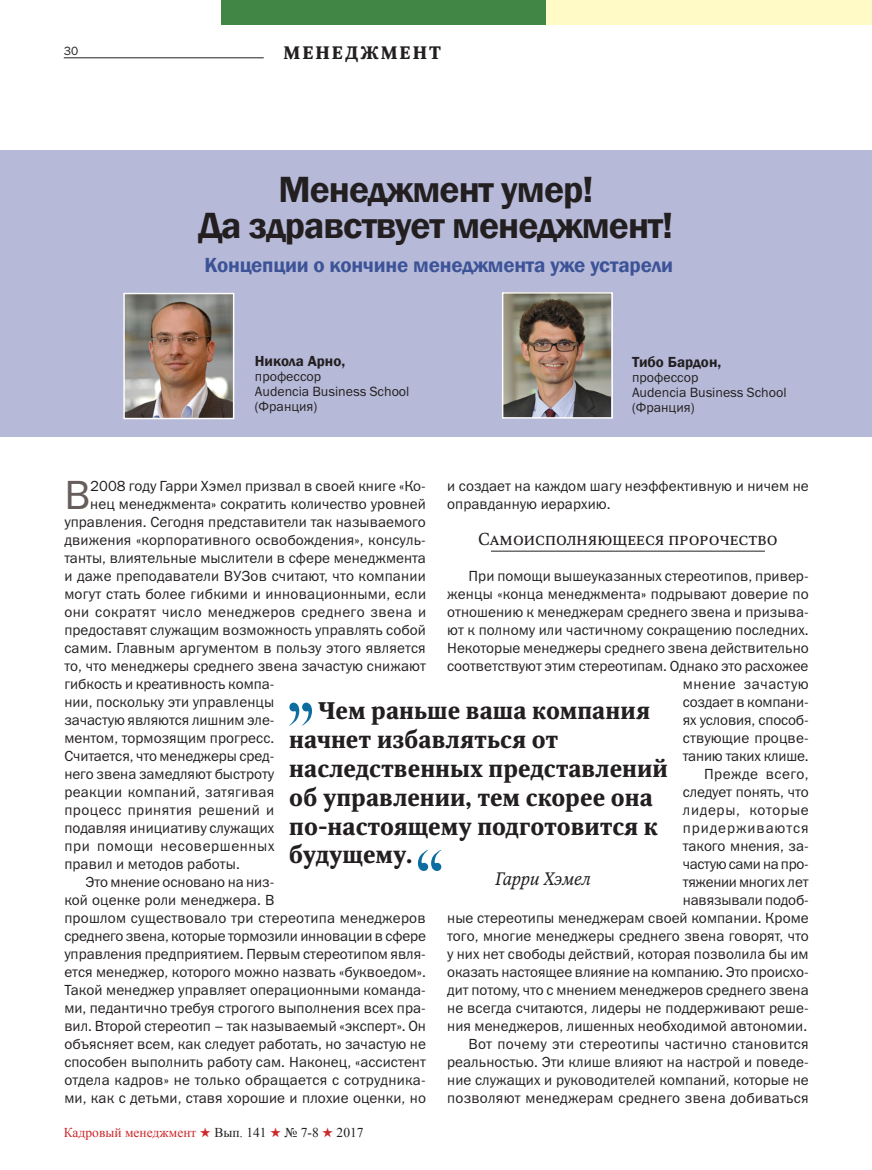
<style>
.page{position:relative;width:872px;height:1170px;background:#fff}
.page>*{position:absolute;margin:0;border:0;box-sizing:border-box;transform-origin:0 0}
.t1{font:40.95px "Franklin Gothic PT";color:#675e5b}
.t2{font:600 37.5px/36px "Franklin Gothic";letter-spacing:-.025em;color:#231f20;text-align:center}
.t3{font:700 24px/28.8px "Octava PT";color:#231f20}
.t4{font:600 21px "Franklin Gothic";letter-spacing:-.01em;color:#3d5397}
.t5{font:700 18px "Octava PT";letter-spacing:.11em;color:#231f20}
.t6{font:italic 18px "Octava PT";color:#231f20}
.t7{font:17.25px "Octava PT";letter-spacing:.005em;color:#231f20}
.t8{font:600 15px "Franklin Gothic";color:#231f20}
.t9{font:14.7px/18px "Franklin Gothic PT";letter-spacing:.005em;color:#231f20}
.t10{font:14.7px "Franklin Gothic PT";letter-spacing:.03em;color:#231f20}
.t11{font:14.7px "Franklin Gothic PT";letter-spacing:.04em;color:#231f20}
.t12{font:13.5px/15px "Franklin Gothic PT";color:#231f20}
.t13{font:13.5px "Times New Roman";color:#cb292b}
.t14{font:12px "Franklin Gothic PT";color:#231f20}
.s1{font-family:"Dixieland"}
.s2{color:#231f20}
</style>
<div class="page">
<hr style="left:64px;top:57px;width:200px;height:1px;background:#231f20">
<div style="left:221px;top:0;width:325px;height:24px;background:#428646"></div>
<div style="left:546px;top:0;width:325px;height:24px;background:#fffac6"></div>
<svg style="left:871px;top:0;width:1px;height:24px"></svg>
<hr style="left:491px;top:550px;width:274px;height:1px;background:#231f20">
<div style="left:0;top:151px;width:872px;height:286px;background:#b6bad8"></div>
<img style="left:125px;top:295px;width:107px;height:122px">
<div style="left:123px;top:293px;width:111px;height:126px;border:1px solid #fff"></div>
<img style="left:504px;top:294px;width:107px;height:122px">
<div style="left:502px;top:292px;width:111px;height:126px;border:1px solid #fff"></div>
<svg style="left:289px;top:702px;width:23px;height:23px"></svg>
<svg style="left:418px;top:849px;width:23px;height:21px"></svg>
<p class="t14" style="left:64px;top:44px;width:16px">30</p>
<p class="t5" style="left:283px;top:42px;width:159px">МЕНЕДЖМЕНТ</p>
<h2 class="t2" style="left:199px;top:172px;width:475px">Менеджмент умер!<br>Да здравствует менеджмент!</h2>
<h3 class="t4" style="left:204px;top:252px;width:470px">Концепции о кончине менеджмента уже устарели</h3>
<p class="t8" style="left:255px;top:352px;width:92px">Николa Арно,</p>
<p class="t12" style="left:255px;top:369px;width:156px">профессор<br>Audencia Business School (Франция)</p>
<p class="t8" style="left:632px;top:352px;width:91px">Тибо Бардон,</p>
<p class="t12" style="left:632px;top:369px;width:156px">профессор<br>Audencia Business School (Франция)</p>
<h1 class="t1" style="left:64px;top:472px;width:27px">В</h1>
<p class="t9" style="left:90px;top:477px;width:337px">2008 году Гарри Хэмел призвал в своей книге «Ко-</p>
<p class="t9" style="left:447px;top:477px;width:363px">и создает на каждом шагу неэффективную и ничем не оправданную иерархию.</p>
<p class="t7" style="left:478px;top:528px;width:301px">Самоисполняющееся пророчество</p>
<p class="t9" style="left:447px;top:567px;width:363px;text-align:right">При помощи вышеуказанных стереотипов, привер&shy;женцы «конца менеджмента» подрывают доверие по отношению к менеджерам среднего звена и призыва&shy;ют к полному или частичному сокращению последних.<br>Некоторые менеджеры среднего звена действительно соответствуют этим стереотипам. Однако это расхожее мнение зачастую<br>создает в компани-<br>ях условия, способ-<br>ствующие процве-<br>танию таких клише.<br>Прежде всего,<br>следует понять, что<br>лидеры, которые<br>придерживаются<br>такого мнения, за-<br>частую сами на про-<br>тяжении многих лет<br>навязывали подоб-<br>ные стереотипы менеджерам своей компании. Кроме того, многие менеджеры среднего звена говорят, что у них нет свободы действий, которая позволила бы им оказать настоящее влияние на компанию. Это происхо&shy;дит потому, что с мнением менеджеров среднего звена не всегда считаются, лидеры не поддерживают реше&shy;ния менеджеров, лишенных необходимой автономии.<br>Вот почему эти стереотипы частично становится реальностью. Эти клише влияют на настрой и поведе&shy;ние служащих и руководителей компаний, которые не позволяют менеджерам среднего звена добиваться</p>
<p class="t9" style="left:90px;top:495px;width:337px">нец менеджмента» сократить количество уровней</p>
<p class="t9" style="left:64px;top:513px;width:363px">управления. Сегодня представители так называемого</p>
<p class="t9" style="left:64px;top:531px;width:363px">движения «корпоративного освобождения», консуль-</p>
<p class="t9" style="left:64px;top:549px;width:363px">танты, влиятельные мыслители в сфере менеджмента</p>
<p class="t9" style="left:64px;top:567px;width:363px">и даже преподаватели ВУЗов считают, что компании</p>
<p class="t9" style="left:64px;top:585px;width:363px">могут стать более гибкими и инновационными, если</p>
<p class="t10" style="left:64px;top:604px;width:363px">они сократят число менеджеров среднего звена и</p>
<p class="t9" style="left:64px;top:621px;width:363px">предоставят служащим возможность управлять собой</p>
<p class="t9" style="left:64px;top:639px;width:363px">самим. Главным аргументом в пользу этого является</p>
<p class="t9" style="left:64px;top:657px;width:363px">то, что менеджеры среднего звена зачастую снижают</p>
<p class="t9" style="left:64px;top:675px;width:211px">гибкость и креативность компа-</p>
<p class="t9" style="left:64px;top:693px;width:211px">нии, поскольку эти управленцы</p>
<p class="t9" style="left:64px;top:711px;width:211px">зачастую являются лишним эле-</p>
<p class="t9" style="left:64px;top:729px;width:211px">ментом, тормозящим прогресс.</p>
<p class="t9" style="left:64px;top:747px;width:211px">Считается, что менеджеры сред-</p>
<p class="t9" style="left:64px;top:765px;width:211px">него звена замедляют быстроту</p>
<p class="t9" style="left:64px;top:783px;width:211px">реакции компаний, затягивая</p>
<p class="t10" style="left:64px;top:802px;width:211px">процесс принятия решений и</p>
<p class="t9" style="left:64px;top:819px;width:211px">подавляя инициативу служащих</p>
<p class="t11" style="left:64px;top:838px;width:212px">при помощи несовершенных</p>
<p class="t9" style="left:64px;top:855px;width:177px">правил и методов работы.</p>
<p class="t9" style="left:86px;top:873px;width:190px">Это мнение основано на низ-</p>
<p class="t9" style="left:64px;top:891px;width:211px">кой оценке роли менеджера. В</p>
<p class="t9" style="left:64px;top:909px;width:363px">прошлом существовало три стереотипа менеджеров</p>
<p class="t9" style="left:64px;top:927px;width:363px">среднего звена, которые тормозили инновации в сфере</p>
<p class="t9" style="left:64px;top:945px;width:363px">управления предприятием. Первым стереотипом явля-</p>
<p class="t9" style="left:64px;top:963px;width:363px">ется менеджер, которого можно назвать «буквоедом».</p>
<p class="t9" style="left:64px;top:981px;width:363px">Такой менеджер управляет операционными команда-</p>
<p class="t9" style="left:64px;top:999px;width:363px">ми, педантично требуя строгого выполнения всех пра-</p>
<p class="t9" style="left:64px;top:1017px;width:363px">вил. Второй стереотип – так называемый «эксперт». Он</p>
<p class="t9" style="left:64px;top:1035px;width:363px">объясняет всем, как следует работать, но зачастую не</p>
<p class="t9" style="left:64px;top:1053px;width:363px">способен выполнить работу сам. Наконец, «ассистент</p>
<p class="t9" style="left:64px;top:1071px;width:363px">отдела кадров» не только обращается с сотрудника-</p>
<p class="t9" style="left:64px;top:1089px;width:363px">ми, как с детьми, ставя хорошие и плохие оценки, но</p>
<h3 class="t3" style="left:289px;top:696px;width:380px;text-indent:29px">Чем раньше ваша компания начнет избавляться от наследственных представлений об управлении, тем скорее она по-настоящему подготовится к будущему.</h3>
<p class="t6" style="left:495px;top:867px;width:97px">Гарри Хэмел</p>
<p class="t13" style="left:64px;top:1122px;width:301px">Кадровый менеджмент <span class="s1">H</span> <span class="s2">Вып. 141</span> <span class="s1">H</span> <span class="s2">№ 7-8</span> <span class="s1">H</span> <span class="s2">2017</span></p>
</div>
